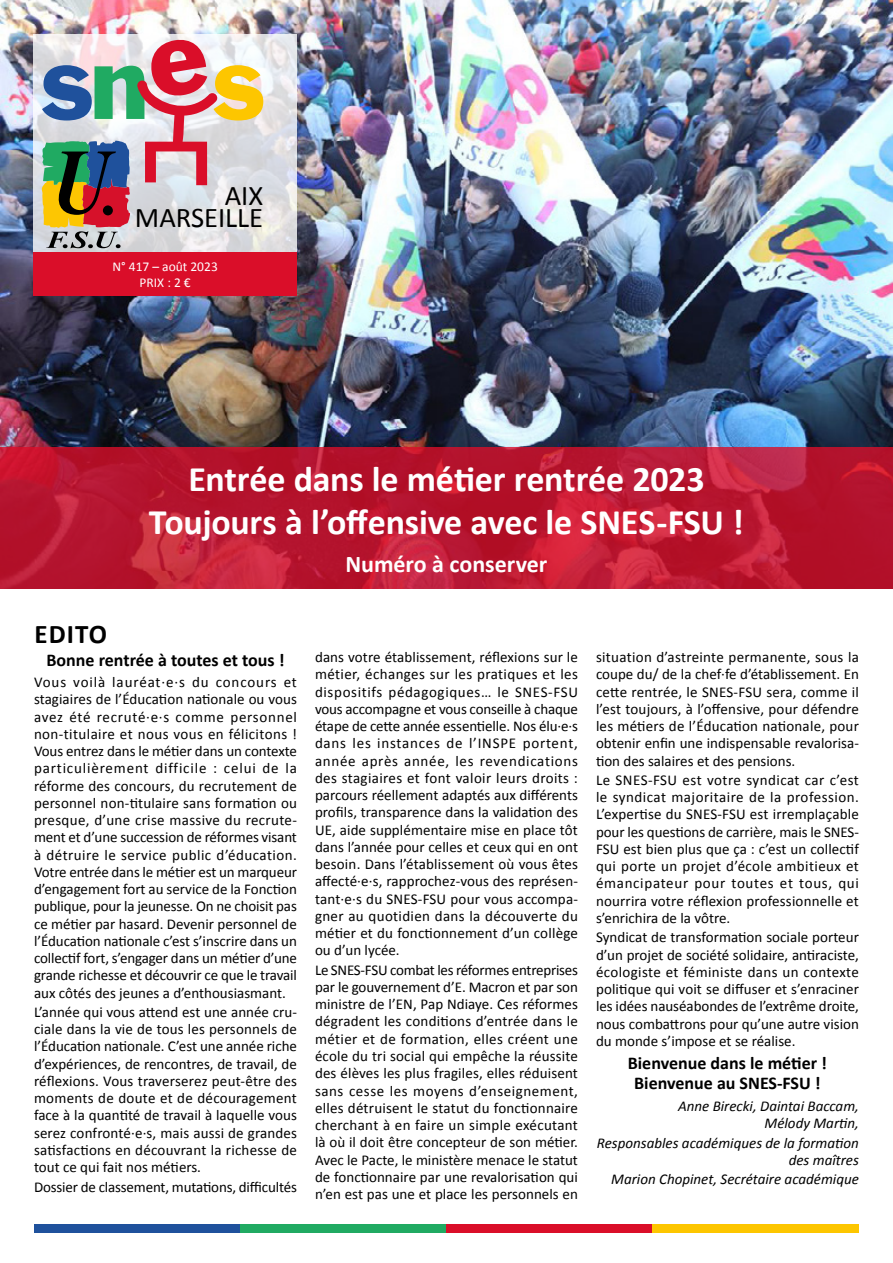
<style>
.page{position:relative;width:893px;height:1263px;background:#fff}
.page>*{position:absolute;margin:0;border:0;box-sizing:border-box;transform-origin:0 0}
.t1{font:700 36px/43.2px "Calibri";letter-spacing:-.005em;color:#fff;text-align:center}
.t2{font:28.65px/21.9px "Calibri";color:#000;text-align:right}
.t3{font:700 27px "Calibri";letter-spacing:.04em;color:#000}
.t4{font:700 24px "Calibri";letter-spacing:-.005em;color:#fff}
.t5{font:700 18px/20.7px "Calibri";color:#000;text-align:center}
.t6{font:15px/17.2px "Calibri";color:#000;text-align:justify}
.t7{font:italic 15px/17.2px "Calibri";color:#000;text-align:right}
.t8{font:13.5px/16.2px "Calibri";color:#fff;text-align:center}
</style>
<div class="page">
<img style="left:0;top:0;width:893px;height:447px">
<svg style="left:0;top:447px;width:893px;height:141px;fill:#b4132e"></svg>
<svg style="left:33px;top:34px;width:264px;height:218px"></svg>
<svg style="left:42px;top:38px;width:221px;height:210px"></svg>
<div style="left:103px;top:205px;width:10px;height:10px;background:#000;border-radius:50%"></div>
<div style="left:33px;top:252px;width:264px;height:43px;background:#da0e29"></div>
<div style="left:34px;top:1225px;width:206px;height:8px;background:#1f519c"></div>
<div style="left:240px;top:1225px;width:206px;height:8px;background:#20aa62"></div>
<div style="left:446px;top:1225px;width:207px;height:8px;background:#da0e29"></div>
<div style="left:653px;top:1225px;width:206px;height:8px;background:#fdc600"></div>
<h2 class="t2" style="left:135px;top:184px;width:130px">AIX<br>MARSEILLE</h2>
<p class="t8" style="left:113px;top:258px;width:107px">N° 417 – août 2023<br>PRIX : 2 €</p>
<h1 class="t1" style="left:149px;top:456px;width:597px">Entrée dans le métier rentrée 2023<br>Toujours à l’offensive avec le SNES-FSU !</h1>
<h3 class="t4" style="left:345px;top:547px;width:203px">Numéro à conserver</h3>
<h3 class="t3" style="left:35px;top:615px;width:74px">EDITO</h3>
<p class="t5" style="left:46px;top:648px;width:240px">Bonne rentrée à toutes et tous !</p>
<p class="t6" style="left:34px;top:673px;width:265px">Vous voilà lauréat·e·s du concours et stagiaires de l’Éducation nationale ou vous avez été recruté·e·s comme personnel non-titulaire et nous vous en félicitons !<br>Vous entrez dans le métier dans un contexte particulièrement difficile : celui de la réforme des concours, du recrutement de personnel non-titulaire sans formation ou presque, d’une crise massive du recrute&shy;ment et d’une succession de réformes visant à détruire le service public d’éducation.<br>Votre entrée dans le métier est un marqueur d’engagement fort au service de la Fonction publique, pour la jeunesse. On ne choisit pas ce métier par hasard. Devenir personnel de l’Éducation nationale c’est s’inscrire dans un collectif fort, s’engager dans un métier d’une grande richesse et découvrir ce que le travail aux côtés des jeunes a d’enthousiasmant.</p>
<p class="t6" style="left:34px;top:1003px;width:264px">L’année qui vous attend est une année cru&shy;ciale dans la vie de tous les personnels de l’Éducation nationale. C’est une année riche d’expériences, de rencontres, de travail, de réflexions. Vous traverserez peut-être des moments de doute et de découragement face à la quantité de travail à laquelle vous serez confronté·e·s, mais aussi de grandes satisfactions en découvrant la richesse de tout ce qui fait nos métiers.</p>
<p class="t6" style="left:34px;top:1177px;width:264px">Dossier de classement, mutations, difficultés</p>
<p class="t6" style="left:315px;top:648px;width:265px">dans votre établissement, réflexions sur le métier, échanges sur les pratiques et les dispositifs pédagogiques… le SNES-FSU vous accompagne et vous conseille à chaque étape de cette année essentielle. Nos élu·e·s dans les instances de l’INSPE portent, année après année, les revendications des stagiaires et font valoir leurs droits : parcours réellement adaptés aux différents profils, transparence dans la validation des UE, aide supplémentaire mise en place tôt dans l’année pour celles et ceux qui en ont besoin. Dans l’établissement où vous êtes affecté·e·s, rapprochez-vous des représen&shy;tant·e·s du SNES-FSU pour vous accompa&shy;gner au quotidien dans la découverte du métier et du fonctionnement d’un collège ou d’un lycée.</p>
<p class="t6" style="left:315px;top:961px;width:265px">Le SNES-FSU combat les réformes entreprises par le gouvernement d’E. Macron et par son ministre de l’EN, Pap Ndiaye. Ces réformes dégradent les conditions d’entrée dans le métier et de formation, elles créent une école du tri social qui empêche la réussite des élèves les plus fragiles, elles réduisent sans cesse les moyens d’enseignement, elles détruisent le statut du fonctionnaire cherchant à en faire un simple exécutant là où il doit être concepteur de son métier.<br>Avec le Pacte, le ministère menace le statut de fonctionnaire par une revalorisation qui n’en est pas une et place les personnels en</p>
<p class="t6" style="left:596px;top:648px;width:264px">situation d’astreinte permanente, sous la coupe du/ de la chef·fe d’établissement. En cette rentrée, le SNES-FSU sera, comme il l’est toujours, à l’offensive, pour défendre les métiers de l’Éducation nationale, pour obtenir enfin une indispensable revalorisa&shy;tion des salaires et des pensions.</p>
<p class="t6" style="left:596px;top:771px;width:264px">Le SNES-FSU est votre syndicat car c’est le syndicat majoritaire de la profession.<br>L’expertise du SNES-FSU est irremplaçable pour les questions de carrière, mais le SNES-FSU est bien plus que ça : c’est un collectif qui porte un projet d’école ambitieux et émancipateur pour toutes et tous, qui nourrira votre réflexion professionnelle et s’enrichira de la vôtre.</p>
<p class="t6" style="left:596px;top:928px;width:264px">Syndicat de transformation sociale porteur d’un projet de société solidaire, antiraciste, écologiste et féministe dans un contexte politique qui voit se diffuser et s’enraciner les idées nauséabondes de l’extrême droite, nous combattrons pour qu’une autre vision du monde s’impose et se réalise.</p>
<p class="t5" style="left:628px;top:1052px;width:201px">Bienvenue dans le métier !<br>Bienvenue au SNES-FSU !</p>
<p class="t7" style="left:678px;top:1097px;width:182px">Anne Birecki, Daintai Baccam,<br>Mélody Martin,</p>
<p class="t7" style="left:597px;top:1133px;width:264px">Responsables académiques de la formation des maîtres</p>
<p class="t7" style="left:611px;top:1170px;width:249px">Marion Chopinet, Secrétaire académique</p>
</div>
